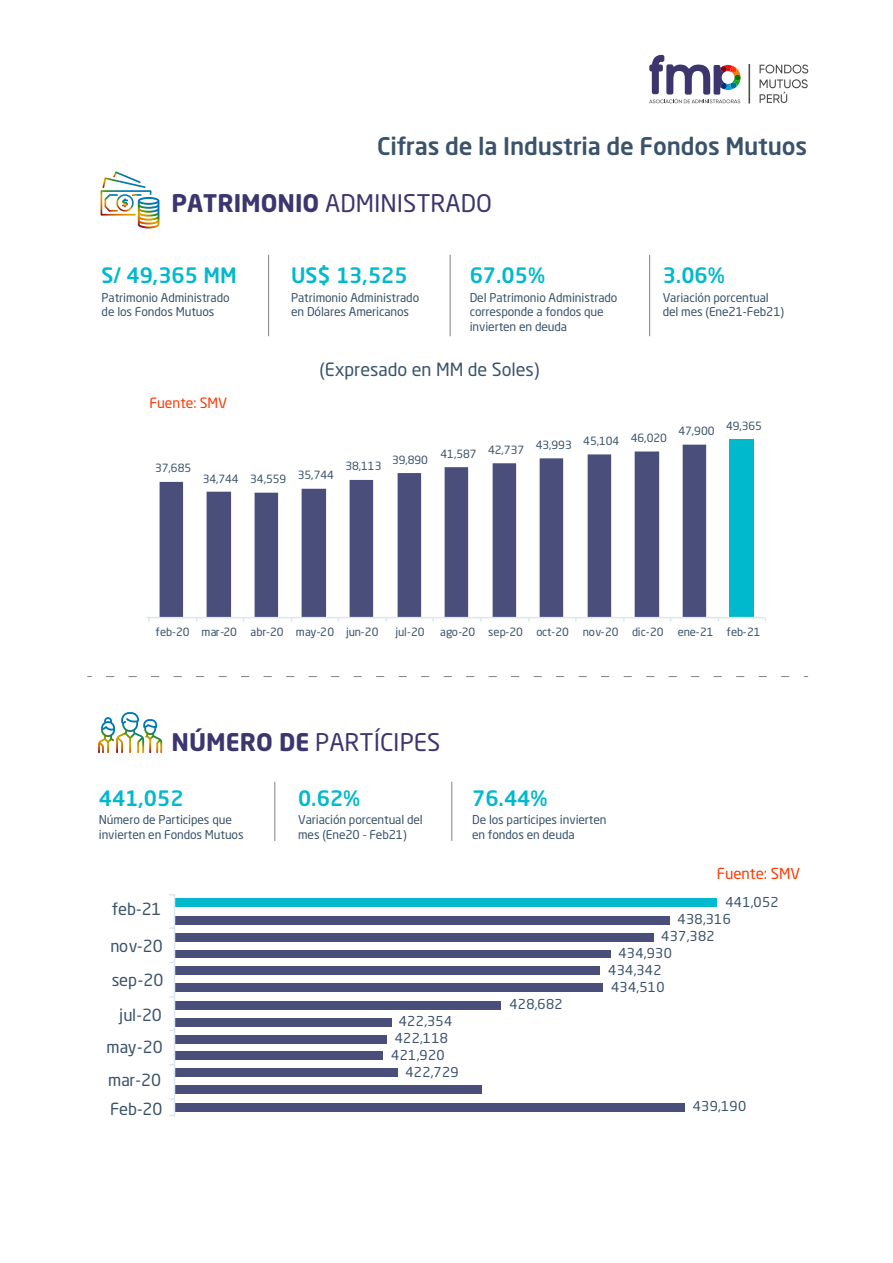
<style>
.page{position:relative;width:893px;height:1263px;background:#fff}
.page>*{position:absolute;margin:0;border:0;box-sizing:border-box;transform-origin:0 0}
.t1{font:24px "Neo Sans Std";color:#3c356e}
.t2{font:500 24px "Neo Sans Std";letter-spacing:-.01em;color:#3a536b}
.t3{font:500 21px "Neo Sans Std";color:#00b9cc}
.t4{font:18px "Neo Sans Std";color:#3a536b}
.t5{font:16.5px "Neo Sans Std";letter-spacing:-.005em;color:#3a536b}
.t6{font:15px "Neo Sans Std";color:#ff3700}
.t7{font:13.95px "Neo Sans Std";color:#ff3700}
.t8{font:13.5px "Neo Sans Std";letter-spacing:.025em;color:#3a536b}
.t9{font:12px/14.4px "Neo Sans Std";letter-spacing:-.01em;color:#3a536b}
.t10{font:11.25px "Neo Sans Std";letter-spacing:-.005em;color:#3a536b}
.s1{font-weight:700}
</style>
<div class="page">
<hr style="left:268px;top:255px;width:1px;height:81px;background:#818181">
<hr style="left:450px;top:255px;width:1px;height:81px;background:#818181">
<hr style="left:649px;top:255px;width:1px;height:81px;background:#818181">
<hr style="left:274px;top:782px;width:1px;height:59px;background:#818181">
<svg style="left:106px;top:676px;width:684px;height:1px"></svg>
<hr style="left:451px;top:782px;width:1px;height:59px;background:#818181">
<img style="left:101px;top:172px;width:58px;height:56px">
<svg style="left:98px;top:712px;width:64px;height:41px"></svg>
<svg style="left:760px;top:65px;width:48px;height:8px"></svg>
<svg style="left:760px;top:79px;width:48px;height:24px"></svg>
<svg style="left:649px;top:54px;width:92px;height:49px"></svg>
<div style="left:749px;top:64px;width:1px;height:39px;border:1px solid #4c4c4c"></div>
<div style="left:730px;top:440px;width:24px;height:177px;background:#00b9cc"></div>
<svg style="left:160px;top:445px;width:546px;height:172px"></svg>
<hr style="left:147px;top:617px;width:618px;height:1px;background:#dfe6ec">
<div style="left:175px;top:1103px;width:509px;height:8px;background:#494e7b"></div>
<div style="left:175px;top:1086px;width:306px;height:8px;background:#494e7b"></div>
<div style="left:175px;top:1068px;width:222px;height:9px;background:#494e7b"></div>
<div style="left:175px;top:1051px;width:207px;height:9px;background:#494e7b"></div>
<div style="left:175px;top:1035px;width:212px;height:9px;background:#494e7b"></div>
<div style="left:175px;top:1018px;width:216px;height:8px;background:#494e7b"></div>
<div style="left:175px;top:1001px;width:326px;height:8px;background:#494e7b"></div>
<div style="left:175px;top:983px;width:428px;height:9px;background:#494e7b"></div>
<div style="left:175px;top:966px;width:425px;height:9px;background:#494e7b"></div>
<div style="left:175px;top:950px;width:435px;height:8px;background:#494e7b"></div>
<div style="left:175px;top:933px;width:478px;height:8px;background:#494e7b"></div>
<div style="left:175px;top:916px;width:494px;height:8px;background:#494e7b"></div>
<div style="left:175px;top:898px;width:542px;height:9px;background:#00b9cc"></div>
<hr style="left:174px;top:895px;width:1px;height:222px;background:#dfe6ec">
<h1 class="t2" style="left:377px;top:131px;width:432px">Cifras de la Industria de Fondos Mutuos</h1>
<h1 class="t1" style="left:172px;top:189px;width:322px"><span class="s1">PATRIMONIO</span> ADMINISTRADO</h1>
<h2 class="t3" style="left:102px;top:262px;width:136px">S/ 49,365 MM</h2>
<p class="t9" style="left:102px;top:290px;width:130px">Patrimonio Administrado de los Fondos Mutuos</p>
<p class="t7" style="left:149px;top:394px;width:79px">Fuente: SMV</p>
<h2 class="t3" style="left:291px;top:262px;width:118px">US$ 13,525</h2>
<h2 class="t3" style="left:470px;top:262px;width:77px">67.05%</h2>
<h2 class="t3" style="left:663px;top:262px;width:64px">3.06%</h2>
<p class="t9" style="left:291px;top:290px;width:130px">Patrimonio Administrado en Dólares Americanos</p>
<p class="t9" style="left:470px;top:290px;width:149px">Del Patrimonio Administrado corresponde a fondos que invierten en deuda</p>
<p class="t9" style="left:663px;top:290px;width:123px">Variación porcentual del mes (Ene21-Feb21)</p>
<h3 class="t4" style="left:319px;top:359px;width:222px">(Expresado en MM de Soles)</h3>
<p class="t10" style="left:155px;top:461px;width:38px">37,685</p>
<p class="t10" style="left:203px;top:472px;width:133px">34,744 34,559 35,744</p>
<p class="t10" style="left:345px;top:459px;width:38px">38,113</p>
<p class="t10" style="left:392px;top:453px;width:38px">39,890</p>
<p class="t10" style="left:441px;top:438px;width:228px">41,587 42,737 43,993 45,104 46,020</p>
<p class="t10" style="left:678px;top:424px;width:38px">47,900</p>
<p class="t10" style="left:726px;top:419px;width:38px">49,365</p>
<p class="t10" style="left:156px;top:625px;width:224px">feb-20 mar-20 abr-20 may-20 jun-20</p>
<p class="t10" style="left:395px;top:625px;width:31px">jul-20</p>
<p class="t10" style="left:440px;top:625px;width:225px">ago-20 sep-20 oct-20 nov-20 dic-20</p>
<p class="t10" style="left:678px;top:625px;width:84px">ene-21 feb-21</p>
<h1 class="t1" style="left:172px;top:727px;width:270px"><span class="s1">NÚMERO DE</span> PARTÍCIPES</h1>
<h2 class="t3" style="left:99px;top:785px;width:86px">441,052</h2>
<p class="t9" style="left:99px;top:813px;width:146px">Número de Participes que invierten en Fondos Mutuos</p>
<h3 class="t5" style="left:112px;top:898px;width:51px">feb-21</h3>
<h3 class="t5" style="left:110px;top:936px;width:54px">nov-20</h3>
<h3 class="t5" style="left:112px;top:970px;width:53px">sep-20</h3>
<h3 class="t5" style="left:119px;top:1004px;width:44px">jul-20</h3>
<h3 class="t5" style="left:106px;top:1036px;width:58px">may-20</h3>
<h3 class="t5" style="left:108px;top:1070px;width:54px">mar-20</h3>
<h3 class="t5" style="left:110px;top:1099px;width:54px">Feb-20</h3>
<h2 class="t3" style="left:298px;top:785px;width:64px">0.62%</h2>
<p class="t9" style="left:298px;top:813px;width:126px">Variación porcentual del mes (Ene20 - Feb21)</p>
<p class="t8" style="left:399px;top:1013px;width:55px">422,354</p>
<p class="t8" style="left:395px;top:1030px;width:55px">422,118</p>
<p class="t8" style="left:391px;top:1047px;width:55px">421,920</p>
<p class="t8" style="left:405px;top:1064px;width:55px">422,729</p>
<h2 class="t3" style="left:472px;top:785px;width:77px">76.44%</h2>
<p class="t9" style="left:472px;top:813px;width:136px">De los participes invierten en fondos en deuda</p>
<p class="t6" style="left:717px;top:865px;width:85px">Fuente: SMV</p>
<p class="t8" style="left:725px;top:893px;width:55px">441,052</p>
<p class="t8" style="left:677px;top:910px;width:55px">438,316</p>
<p class="t8" style="left:661px;top:927px;width:55px">437,382</p>
<p class="t8" style="left:618px;top:945px;width:55px">434,930</p>
<p class="t8" style="left:608px;top:962px;width:55px">434,342</p>
<p class="t8" style="left:509px;top:996px;width:55px">428,682</p>
<p class="t8" style="left:611px;top:979px;width:55px">434,510</p>
<p class="t8" style="left:693px;top:1098px;width:55px">439,190</p>
</div>
